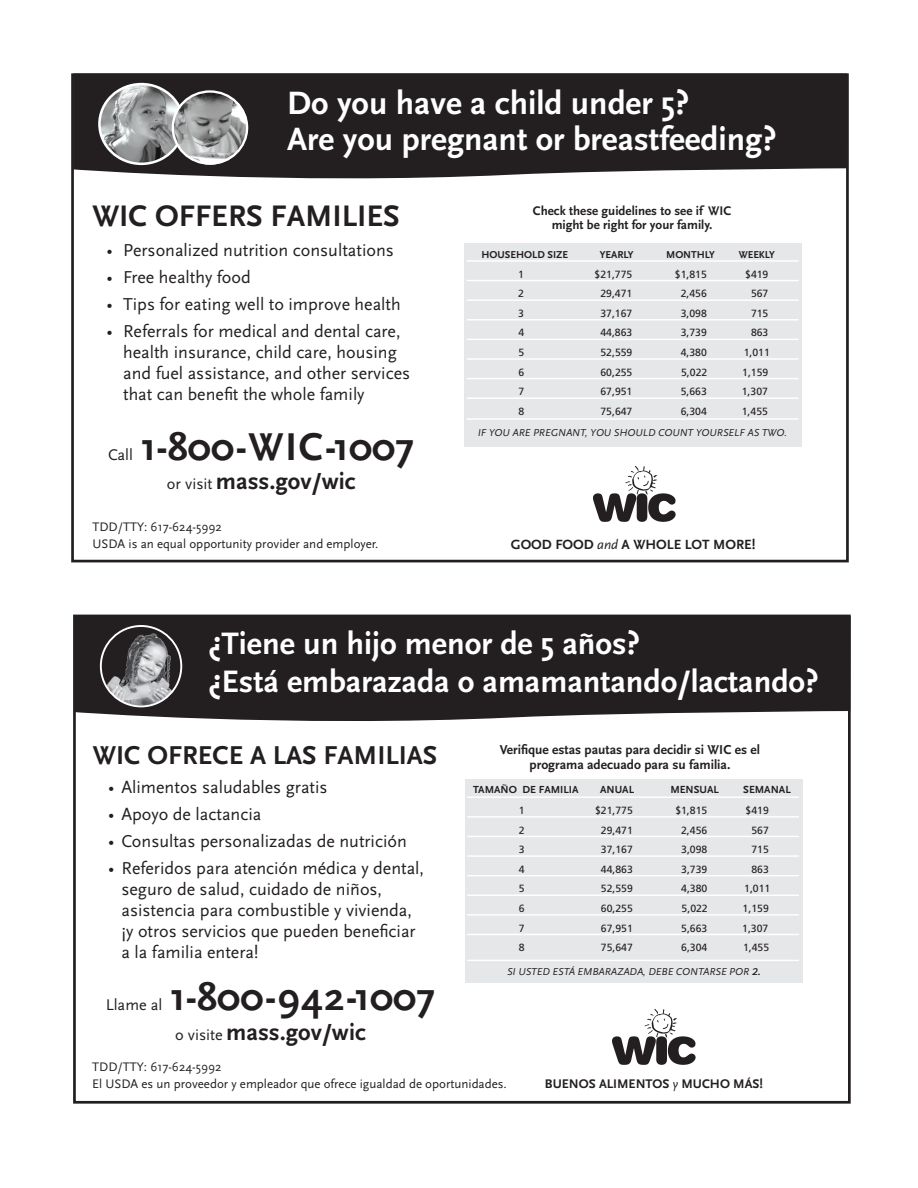
<style>
.page{position:relative;width:918px;height:1188px;background:#fff}
.page>*{position:absolute;margin:0;border:0;box-sizing:border-box;transform-origin:0 0}
.t1{font:700 40.5px "Scala Sans";color:#231f20}
.t2{font:700 33.75px/36.5px "Scala Sans";color:#fff}
.t3{font:700 32.4px/37.8px "Scala Sans";color:#fff}
.t4{font:700 31.05px "Scala Sans";color:#231f20}
.t5{font:700 27px "Scala Sans";color:#231f20}
.t6{font:700 24.3px "Scala Sans";color:#231f20}
.t7{font:18px/21px "Scala Sans";color:#231f20}
.t8{font:16.2px "Scala Sans";color:#231f20}
.t9{font:700 13.95px "Scala Sans";color:#231f20}
.t10{font:700 13.5px/14.9px "Scala Sans";color:#231f20;text-align:center}
.t11{font:700 13.05px/14.4px "Scala Sans";color:#231f20;text-align:center}
.t12{font:12.9px/16.8px "Scala Sans";color:#231f20}
.t13{font:700 10.8px "Scala Sans";color:#231f20}
.t14{font:700 10.65px "Scala Sans";color:#231f20}
.t15{font:10.5px "Frutiger";color:#231f20}
.t16{font:italic 10.5px "Scala Sans";color:#231f20}
.t17{font:700 10.5px "Scala Sans";color:#231f20}
.s1{font-weight:400;font-size:16.2px}
.s2{font-weight:400;font-style:italic}
.s3{font-size:14.4px}
</style>
<div class="page">
<svg style="left:74px;top:616px;width:777px;height:112px;background:#3b3738"></svg>
<svg style="left:73px;top:73px;width:774px;height:112px;background:#3d393a"></svg>
<img style="left:593px;top:466px;width:83px;height:56px">
<div style="left:465px;top:780px;width:338px;height:203px;background:#e6e7e9"></div>
<hr style="left:467px;top:796px;width:332px;height:2px;background:#fff">
<hr style="left:467px;top:816px;width:332px;height:2px;background:#fff">
<hr style="left:467px;top:836px;width:332px;height:1px;background:#fff">
<hr style="left:467px;top:855px;width:332px;height:2px;background:#fff">
<hr style="left:467px;top:875px;width:332px;height:1px;background:#fff">
<hr style="left:467px;top:895px;width:332px;height:1px;background:#fff">
<hr style="left:467px;top:914px;width:332px;height:2px;background:#fff">
<hr style="left:467px;top:934px;width:332px;height:1px;background:#fff">
<hr style="left:467px;top:960px;width:332px;height:1px;background:#fff">
<img style="left:99px;top:84px;width:84px;height:80px">
<div style="left:98px;top:83px;width:87px;height:82px;border:3px solid #fff;border-radius:50%"></div>
<img style="left:173px;top:92px;width:75px;height:73px">
<div style="left:172px;top:90px;width:76px;height:75px;border:2px solid #fff;border-radius:50%"></div>
<img style="left:102px;top:629px;width:80px;height:77px">
<div style="left:100px;top:625px;width:82px;height:82px;border:2px solid #fff;border-radius:50%"></div>
<div style="left:464px;top:244px;width:338px;height:203px;background:#e6e7e9"></div>
<hr style="left:467px;top:260px;width:332px;height:2px;background:#fff">
<hr style="left:467px;top:280px;width:332px;height:1px;background:#fff">
<hr style="left:467px;top:299px;width:332px;height:2px;background:#fff">
<hr style="left:467px;top:319px;width:332px;height:2px;background:#fff">
<hr style="left:467px;top:339px;width:332px;height:1px;background:#fff">
<hr style="left:467px;top:358px;width:332px;height:2px;background:#fff">
<hr style="left:467px;top:378px;width:332px;height:1px;background:#fff">
<hr style="left:467px;top:397px;width:332px;height:2px;background:#fff">
<hr style="left:467px;top:418px;width:332px;height:2px;background:#fff">
<img style="left:612px;top:1009px;width:84px;height:56px">
<h2 class="t2" style="left:287px;top:85px;width:491px">Do you have a child under 5?<br>Are you pregnant or breastfeeding?</h2>
<h3 class="t4" style="left:92px;top:199px;width:104px">WIC Offer</h3>
<h3 class="t4" style="left:246px;top:199px;width:58px">S Families</h3>
<p class="t7" style="left:107px;top:240px;width:289px">• Personalized nutrition consultations</p>
<p class="t7" style="left:107px;top:267px;width:146px">• Free healthy food</p>
<p class="t7" style="left:107px;top:294px;width:296px">• Tips for eating well to improve health</p>
<p class="t7" style="left:123px;top:321px;width:289px;text-indent:-17px">• Referrals for medical and dental care, health insurance, child care, housing and fuel assistance, and other services that can benefit the whole family</p>
<p class="t8" style="left:108px;top:445px;width:26px">Call</p>
<h1 class="t1" style="left:141px;top:425px;width:275px">1-800-WIC-1007</h1>
<h3 class="t6" style="left:167px;top:468px;width:190px"><span class="s1">or visit</span> mass.gov/wic</h3>
<p class="t12" style="left:92px;top:519px;width:287px">TDD/TTY: 617-624-5992<br>USDA is an equal opportunity provider and employer.</p>
<p class="t11" style="left:533px;top:204px;width:200px">Check these guidelines to see if WIC might be right for your family.</p>
<p class="t17" style="left:482px;top:249px;width:88px">HOUSEHOLD SIZE</p>
<p class="t17" style="left:600px;top:249px;width:35px">YEARLY</p>
<p class="t17" style="left:666px;top:249px;width:50px">MONTHLY</p>
<p class="t17" style="left:739px;top:249px;width:38px">WEEKLY</p>
<p class="t15" style="left:518px;top:268px;width:7px">1</p>
<p class="t15" style="left:595px;top:268px;width:39px">$21,775</p>
<p class="t15" style="left:675px;top:268px;width:33px">$1,815</p>
<p class="t15" style="left:745px;top:268px;width:25px">$419</p>
<p class="t15" style="left:518px;top:287px;width:7px">2</p>
<p class="t15" style="left:600px;top:287px;width:33px">29,471</p>
<p class="t15" style="left:681px;top:287px;width:28px">2,456</p>
<p class="t15" style="left:751px;top:287px;width:19px">567</p>
<p class="t15" style="left:518px;top:307px;width:7px">3</p>
<p class="t15" style="left:600px;top:307px;width:33px">37,167</p>
<p class="t15" style="left:681px;top:307px;width:28px">3,098</p>
<p class="t15" style="left:751px;top:307px;width:19px">715</p>
<p class="t15" style="left:518px;top:327px;width:7px">4</p>
<p class="t15" style="left:600px;top:327px;width:33px">44,863</p>
<p class="t15" style="left:681px;top:327px;width:28px">3,739</p>
<p class="t15" style="left:751px;top:327px;width:19px">863</p>
<p class="t15" style="left:518px;top:346px;width:7px">5</p>
<p class="t15" style="left:600px;top:346px;width:33px">52,559</p>
<p class="t15" style="left:681px;top:346px;width:28px">4,380</p>
<p class="t15" style="left:744px;top:346px;width:28px">1,011</p>
<p class="t15" style="left:518px;top:366px;width:7px">6</p>
<p class="t15" style="left:600px;top:366px;width:33px">60,255</p>
<p class="t15" style="left:681px;top:366px;width:28px">5,022</p>
<p class="t15" style="left:742px;top:366px;width:28px">1,159</p>
<p class="t15" style="left:518px;top:385px;width:7px">7</p>
<p class="t15" style="left:600px;top:385px;width:33px">67,951</p>
<p class="t15" style="left:681px;top:385px;width:28px">5,663</p>
<p class="t15" style="left:742px;top:385px;width:28px">1,307</p>
<p class="t15" style="left:518px;top:405px;width:7px">8</p>
<p class="t15" style="left:601px;top:405px;width:33px">75,647</p>
<p class="t15" style="left:681px;top:405px;width:28px">6,304</p>
<p class="t15" style="left:742px;top:405px;width:28px">1,455</p>
<p class="t16" style="left:478px;top:427px;width:311px">IF YOU ARE PREGNANT, YOU SHOULD COUNT YOURSELF AS TWO.</p>
<p class="t9" style="left:511px;top:537px;width:246px">GOOD FOOD <span class="s2">and</span> A WHOLE LOT MORE!</p>
<h3 class="t3" style="left:208px;top:626px;width:612px">¿Tiene un hijo menor de 5 años?<br>¿Está embarazada o amamantando/lactando?</h3>
<h3 class="t5" style="left:93px;top:741px;width:346px">WIC OFRECE A LAS FAMILIAS</h3>
<p class="t7" style="left:108px;top:777px;width:221px">• Alimentos saludables gratis</p>
<p class="t7" style="left:108px;top:804px;width:155px">• Apoyo de lactancia</p>
<p class="t7" style="left:108px;top:831px;width:300px">• Consultas personalizadas de nutrición</p>
<p class="t7" style="left:122px;top:858px;width:304px;text-indent:-14px">• Referidos para atención médica y dental, seguro de salud, cuidado de niños, asistencia para combustible y vivienda, ¡y otros servicios que pueden beneficiar a la familia entera!</p>
<p class="t8" style="left:106px;top:996px;width:58px">Llame al</p>
<h1 class="t1" style="left:170px;top:975px;width:267px">1-800-942-1007</h1>
<h3 class="t6" style="left:175px;top:1019px;width:192px"><span class="s1">o visite</span> mass.gov/wic</h3>
<p class="t10" style="left:500px;top:743px;width:262px">Verifique estas pautas para decidir si WIC es el programa adecuado para su familia.</p>
<p class="t14" style="left:473px;top:784px;width:107px">TAMAÑO DE FAMILIA</p>
<p class="t13" style="left:600px;top:783px;width:35px">ANUAL</p>
<p class="t13" style="left:670px;top:783px;width:50px">MENSUAL</p>
<p class="t13" style="left:743px;top:783px;width:49px">SEMANAL</p>
<p class="t17" style="left:482px;top:785px;width:88px">HOUSEHOLD SIZE</p>
<p class="t17" style="left:595px;top:785px;width:35px">YEARLY</p>
<p class="t17" style="left:667px;top:785px;width:50px">MONTHLY</p>
<p class="t17" style="left:739px;top:785px;width:38px">WEEKLY</p>
<p class="t15" style="left:519px;top:804px;width:7px">1</p>
<p class="t15" style="left:595px;top:804px;width:39px">$21,775</p>
<p class="t15" style="left:675px;top:804px;width:33px">$1,815</p>
<p class="t15" style="left:746px;top:804px;width:25px">$419</p>
<p class="t15" style="left:519px;top:824px;width:7px">2</p>
<p class="t15" style="left:601px;top:824px;width:33px">29,471</p>
<p class="t15" style="left:681px;top:824px;width:28px">2,456</p>
<p class="t15" style="left:751px;top:824px;width:19px">567</p>
<p class="t15" style="left:519px;top:843px;width:7px">3</p>
<p class="t15" style="left:601px;top:843px;width:33px">37,167</p>
<p class="t15" style="left:681px;top:843px;width:28px">3,098</p>
<p class="t15" style="left:751px;top:843px;width:19px">715</p>
<p class="t15" style="left:519px;top:863px;width:7px">4</p>
<p class="t15" style="left:601px;top:863px;width:33px">44,863</p>
<p class="t15" style="left:681px;top:863px;width:28px">3,739</p>
<p class="t15" style="left:751px;top:863px;width:19px">863</p>
<p class="t15" style="left:519px;top:883px;width:7px">5</p>
<p class="t15" style="left:601px;top:883px;width:33px">52,559</p>
<p class="t15" style="left:681px;top:883px;width:28px">4,380</p>
<p class="t15" style="left:744px;top:883px;width:28px">1,011</p>
<p class="t15" style="left:519px;top:902px;width:7px">6</p>
<p class="t15" style="left:601px;top:902px;width:33px">60,255</p>
<p class="t15" style="left:682px;top:902px;width:28px">5,022</p>
<p class="t15" style="left:743px;top:902px;width:28px">1,159</p>
<p class="t15" style="left:519px;top:922px;width:7px">7</p>
<p class="t15" style="left:601px;top:922px;width:33px">67,951</p>
<p class="t15" style="left:681px;top:922px;width:28px">5,663</p>
<p class="t15" style="left:742px;top:922px;width:28px">1,307</p>
<p class="t15" style="left:519px;top:941px;width:7px">8</p>
<p class="t15" style="left:601px;top:941px;width:33px">75,647</p>
<p class="t15" style="left:681px;top:941px;width:28px">6,304</p>
<p class="t15" style="left:743px;top:941px;width:28px">1,455</p>
<p class="t16" style="left:507px;top:966px;width:256px">SI USTED ESTÁ EMBARAZADA, DEBE CONTARSE POR <span class="s3">2.</span></p>
<p class="t12" style="left:92px;top:1059px;width:416px">TDD/TTY: 617-624-5992<br>El USDA es un proveedor y empleador que ofrece igualdad de oportunidades.</p>
<p class="t11" style="left:545px;top:1077px;width:18px">Buenos</p>
<p class="t11" style="left:599px;top:1077px;width:9px">alimentos</p>
<p class="t11" style="left:673px;top:1077px;width:19px"><span class="s2">y</span>mucho</p>
<p class="t11" style="left:733px;top:1077px;width:31px">más!</p>
</div>
